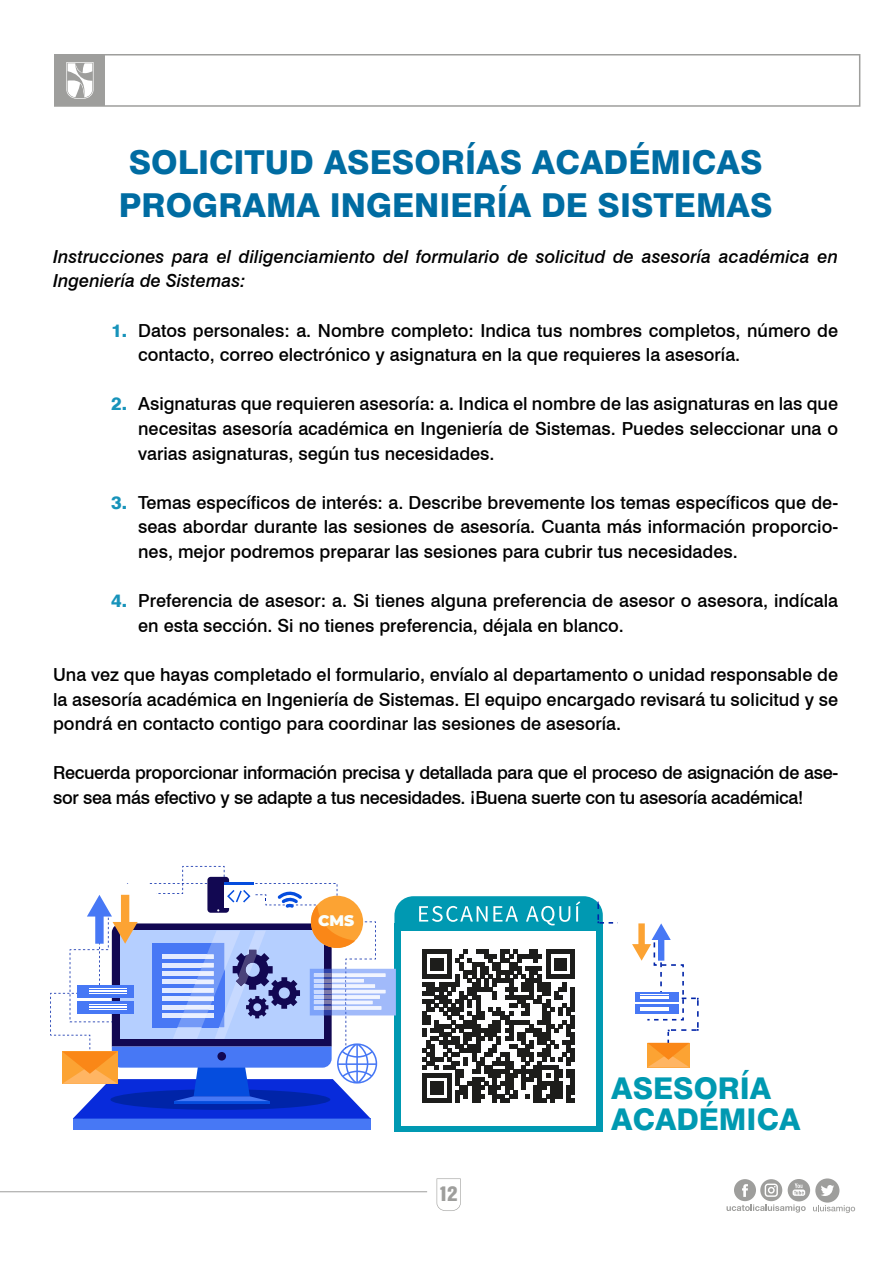
<style>
.page{position:relative;width:893px;height:1263px;background:#fff}
.page>*{position:absolute;margin:0;border:0;box-sizing:border-box;transform-origin:0 0}
.t1{font:800 33px/42.6px "Swiss 721 BT";color:#006ca2;text-align:center}
.t2{font:800 30px/30.6px "Swiss 721 BT";color:#0099b1}
.t3{font:700 21px "Helvetica Con BQ";color:#9e9e9c}
.t4{font:500 18px/24.6px "Swiss 721 BT";color:#000;text-align:justify}
.t5{font:500 18px/24.6px "Swiss 721 BT";letter-spacing:-.02em;color:#000}
.t6{font:italic 500 18px/24.6px "Swiss 721 BT";color:#000}
.t7{font:900 15.3px "Montserrat";color:#fafffc}
.s1{font-weight:800;color:#1793ba}
</style>
<div class="page">
<svg style="left:726px;top:1178px;width:129px;height:35px"></svg>
<svg style="left:437px;top:1178px;width:24px;height:33px"></svg>
<div style="left:54px;top:54px;width:806px;height:53px;border:2px solid #9e9e9c"></div>
<div style="left:55px;top:55px;width:50px;height:51px;background:#9e9e9c"></div>
<svg style="left:66px;top:62px;width:28px;height:37px"></svg>
<hr style="left:0;top:1191px;width:427px;height:1px;background:#9e9e9c">
<div style="left:394px;top:923px;width:209px;height:208px;background:#0099b2"></div>
<div style="left:401px;top:931px;width:194px;height:195px;background:#fff"></div>
<div style="left:73px;top:1118px;width:298px;height:12px;background:#4778f5"></div>
<svg style="left:50px;top:866px;width:649px;height:252px"></svg>
<h1 class="t1" style="left:119px;top:141px;width:655px">SOLICITUD ASESORÍAS ACADÉMICAS<br>PROGRAMA INGENIERÍA DE SISTEMAS</h1>
<p class="t6" style="left:53px;top:244px;width:786px">Instrucciones para el diligenciamiento del formulario de solicitud de asesoría académica en<br>Ingeniería de Sistemas:</p>
<p class="t4" style="left:138px;top:318px;width:701px;text-indent:-27px"><span class="s1">1.</span> Datos personales: a. Nombre completo: Indica tus nombres completos, número de contacto, correo electrónico y asignatura en la que requieres la asesoría.</p>
<p class="t4" style="left:138px;top:391px;width:701px;text-indent:-27px"><span class="s1">2.</span> Asignaturas que requieren asesoría: a. Indica el nombre de las asignaturas en las que necesitas asesoría académica en Ingeniería de Sistemas. Puedes seleccionar una o varias asignaturas, según tus necesidades.</p>
<p class="t4" style="left:138px;top:490px;width:701px;text-indent:-27px"><span class="s1">3.</span> Temas específicos de interés: a. Describe brevemente los temas específicos que de&shy;seas abordar durante las sesiones de asesoría. Cuanta más información proporcio&shy;nes, mejor podremos preparar las sesiones para cubrir tus necesidades.</p>
<p class="t4" style="left:138px;top:588px;width:701px;text-indent:-27px"><span class="s1">4.</span> Preferencia de asesor: a. Si tienes alguna preferencia de asesor o asesora, indícala en esta sección. Si no tienes preferencia, déjala en blanco.</p>
<p class="t4" style="left:53px;top:662px;width:786px">Una vez que hayas completado el formulario, envíalo al departamento o unidad responsable de la asesoría académica en Ingeniería de Sistemas. El equipo encargado revisará tu solicitud y se pondrá en contacto contigo para coordinar las sesiones de asesoría.</p>
<p class="t5" style="left:53px;top:761px;width:786px">Recuerda proporcionar información precisa y detallada para que el proceso de asignación de ase&shy;sor sea más efectivo y se adapte a tus necesidades. ¡Buena suerte con tu asesoría académica!</p>
<p class="t7" style="left:318px;top:909px;width:38px">CMS</p>
<p class="t3" style="left:438px;top:1182px;width:21px">12</p>
<h2 class="t2" style="left:611px;top:1073px;width:191px">ASESORÍA<br>ACADÉMICA</h2>
</div>
